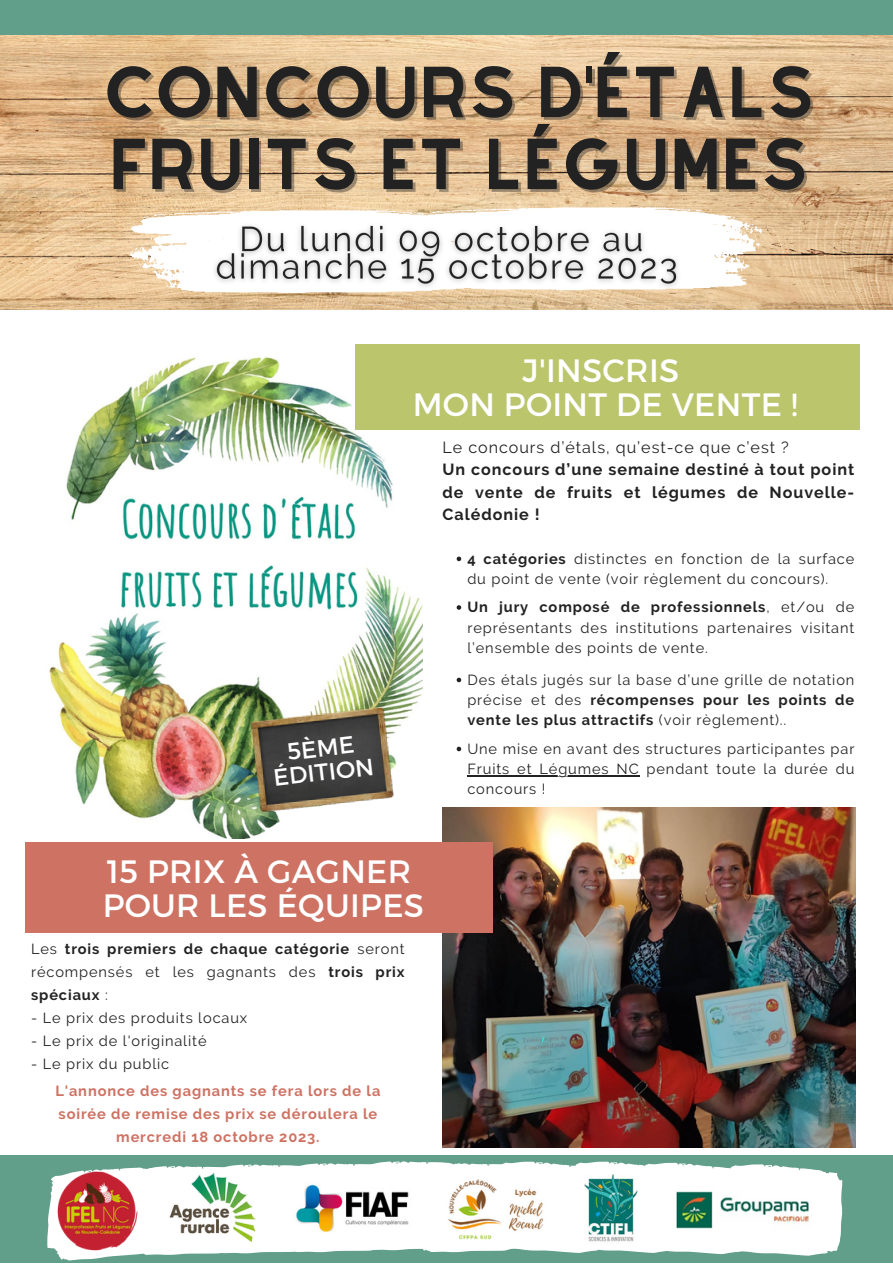
<style>
.page{position:relative;width:893px;height:1264px;background:#fff}
.page>*{position:absolute;margin:0;border:0;box-sizing:border-box;transform-origin:0 0}
.t1{font:62.85px "Alyssum Sans";letter-spacing:.01em;color:#222}
.t2{font:32.25px "Montserrat";letter-spacing:.01em;color:#fff}
.t3{font:23.55px/24.3px "Montserrat";color:#fff;text-align:center}
.t4{font:700 16.05px/22.4px "Raleway";letter-spacing:.06em;color:#222;text-align:justify}
.t5{font:16.05px "Raleway";letter-spacing:.06em;color:#222}
.t6{font:14.55px/20.4px "Raleway";letter-spacing:.06em;color:#222;text-align:justify}
.t7{font:700 14.55px/23px "Raleway";letter-spacing:.06em;color:#ce7263;text-align:center}
.t8{font:700 14.55px/23px "Raleway";letter-spacing:.06em;color:#222;text-align:justify}
.s1{font-weight:700}
.s2{font-weight:400}
</style>
<div class="page">
<div style="left:0;top:0;width:892px;height:37px;background:#629f8b"></div>
<img style="left:49px;top:357px;width:373px;height:481px">
<div style="left:355px;top:344px;width:505px;height:86px;background:#bbc56c"></div>
<img style="left:442px;top:807px;width:413px;height:340px">
<div style="left:25px;top:842px;width:468px;height:90px;background:#ce7263"></div>
<div style="left:0;top:1155px;width:892px;height:107px;background:#629f8b"></div>
<img style="left:0;top:35px;width:892px;height:275px">
<svg style="left:127px;top:207px;width:635px;height:86px"></svg>
<img style="left:221px;top:694px;width:201px;height:130px">
<svg style="left:47px;top:1161px;width:796px;height:100px"></svg>
<img style="left:168px;top:1172px;width:89px;height:72px">
<img style="left:52px;top:1166px;width:90px;height:89px">
<img style="left:206px;top:213px;width:482px;height:85px">
<svg style="left:456px;top:556px;width:5px;height:5px"></svg>
<svg style="left:456px;top:605px;width:5px;height:4px"></svg>
<svg style="left:456px;top:677px;width:5px;height:5px"></svg>
<svg style="left:456px;top:746px;width:5px;height:5px"></svg>
<hr style="left:467px;top:775px;width:172px;height:1px;background:#222">
<p class="t1" style="left:103px;top:54px;width:713px">CONCOURS D'ÉTALS</p>
<p class="t1" style="left:109px;top:126px;width:700px">FRUITS ET LÉGUMES</p>
<p class="t2" style="left:522px;top:349px;width:158px">J'INSCRIS</p>
<p class="t2" style="left:412px;top:383px;width:386px">MON POINT DE VENTE !</p>
<p class="t3" style="left:269px;top:741px;width:102px;rotate:-7deg">5ÈME<br>ÉDITION</p>
<p class="t5" style="left:442px;top:438px;width:348px">Le concours d’étals, qu’est-ce que c’est ?</p>
<p class="t4" style="left:442px;top:458px;width:413px">Un concours d’une semaine destiné à tout point de vente de fruits et légumes de Nouvelle-Calédonie !</p>
<p class="t6" style="left:467px;top:548px;width:388px"><span class="s1">4 catégories</span> distinctes en fonction de la surface du point de vente (voir règlement du concours).</p>
<p class="t6" style="left:467px;top:597px;width:388px"><span class="s1">Un jury composé de professionnels</span>, et/ou de représentants des institutions partenaires visitant l’ensemble des points de vente.</p>
<p class="t6" style="left:467px;top:669px;width:388px">Des étals jugés sur la base d’une grille de notation précise et des <span class="s1">récompenses pour les points de vente les plus attractifs</span> (voir règlement)..</p>
<p class="t6" style="left:467px;top:738px;width:388px">Une mise en avant des structures participantes par Fruits et Légumes NC pendant toute la durée du concours !</p>
<p class="t2" style="left:107px;top:850px;width:306px">15 PRIX À GAGNER</p>
<p class="t2" style="left:103px;top:884px;width:323px">POUR LES ÉQUIPES</p>
<p class="t8" style="left:31px;top:937px;width:375px"><span class="s2">Les</span> trois premiers de chaque catégorie <span class="s2">seront récompensés et les gagnants des</span> trois prix spéciaux <span class="s2">:</span></p>
<p class="t6" style="left:31px;top:1007px;width:218px">- Le prix des produits locaux</p>
<p class="t6" style="left:31px;top:1030px;width:177px">- Le prix de l'originalité</p>
<p class="t6" style="left:31px;top:1053px;width:140px">- Le prix du public</p>
<p class="t7" style="left:55px;top:1079px;width:326px">L'annonce des gagnants se fera lors de la soirée de remise des prix se déroulera le mercredi 18 octobre 2023.</p>
</div>
